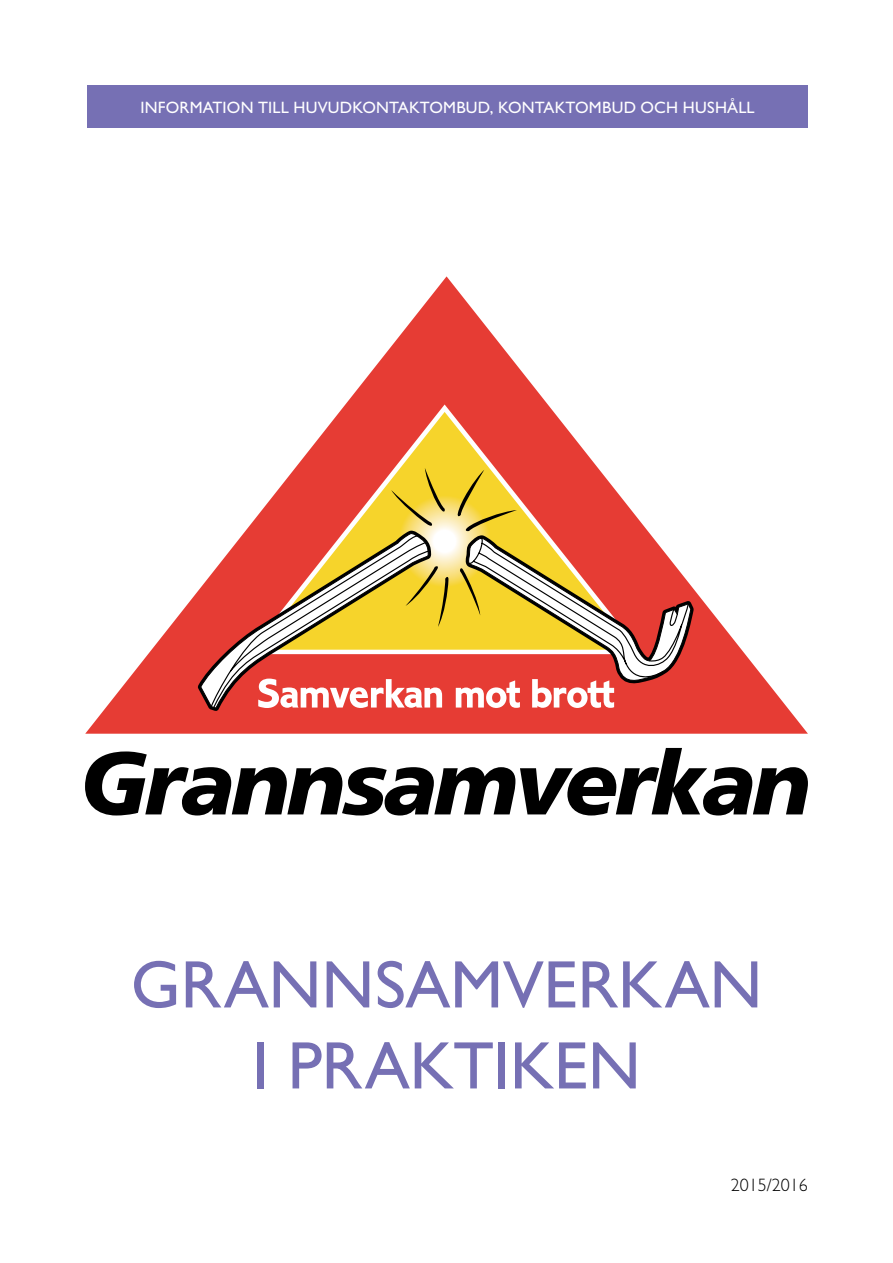
<style>
.page{position:relative;width:893px;height:1263px;background:#fff}
.page>*{position:absolute;margin:0;border:0;box-sizing:border-box;transform-origin:0 0}
.t1{font:67.5px/81px "Gill Sans";color:#7670b4;text-align:center}
.t2{font:300 18px "Gill Sans";color:#000}
.t3{font:16.5px "Gill Sans";letter-spacing:.01em;color:#fff}
</style>
<div class="page">
<svg style="left:85px;top:276px;width:723px;height:458px"></svg>
<svg style="left:85px;top:748px;width:723px;height:67px"></svg>
<svg style="left:247px;top:404px;width:396px;height:124px"></svg>
<svg style="left:256px;top:412px;width:378px;height:116px;fill:#e63c34"></svg>
<div style="left:423px;top:519px;width:44px;height:44px;background:#fceec0;border-radius:50%"></div>
<div style="left:423px;top:520px;width:43px;height:43px;background:#fcefc4;border-radius:50%"></div>
<div style="left:424px;top:520px;width:42px;height:42px;background:#fcefc6;border-radius:50%"></div>
<div style="left:425px;top:521px;width:40px;height:40px;background:#fcf1cb;border-radius:50%"></div>
<div style="left:425px;top:522px;width:39px;height:39px;background:#fdf2cf;border-radius:50%"></div>
<div style="left:426px;top:523px;width:37px;height:36px;background:#fdf3d5;border-radius:50%"></div>
<div style="left:427px;top:524px;width:35px;height:34px;background:#fdf5da;border-radius:50%"></div>
<div style="left:428px;top:525px;width:33px;height:32px;background:#fdf6e0;border-radius:50%"></div>
<div style="left:430px;top:526px;width:29px;height:30px;background:#fef8e8;border-radius:50%"></div>
<div style="left:431px;top:527px;width:27px;height:28px;background:#fefaee;border-radius:50%"></div>
<svg style="left:193px;top:528px;width:504px;height:187px"></svg>
<svg style="left:391px;top:468px;width:54px;height:59px;background:#e4c740"></svg>
<svg style="left:456px;top:470px;width:235px;height:238px"></svg>
<svg style="left:200px;top:533px;width:249px;height:176px"></svg>
<svg style="left:210px;top:535px;width:479px;height:174px"></svg>
<div style="left:87px;top:85px;width:721px;height:43px;background:#7670b4"></div>
<p class="t3" style="left:140px;top:97px;width:616px">INFORMATION TILL HUVUDKONTAKTOMBUD, KONTAKTOMBUD OCH HUSHÅLL</p>
<h1 class="t1" style="left:131px;top:945px;width:633px">GRANNSAMVERKAN<br>I PRAKTIKEN</h1>
<p class="t2" style="left:731px;top:1175px;width:79px">2015/2016</p>
</div>
